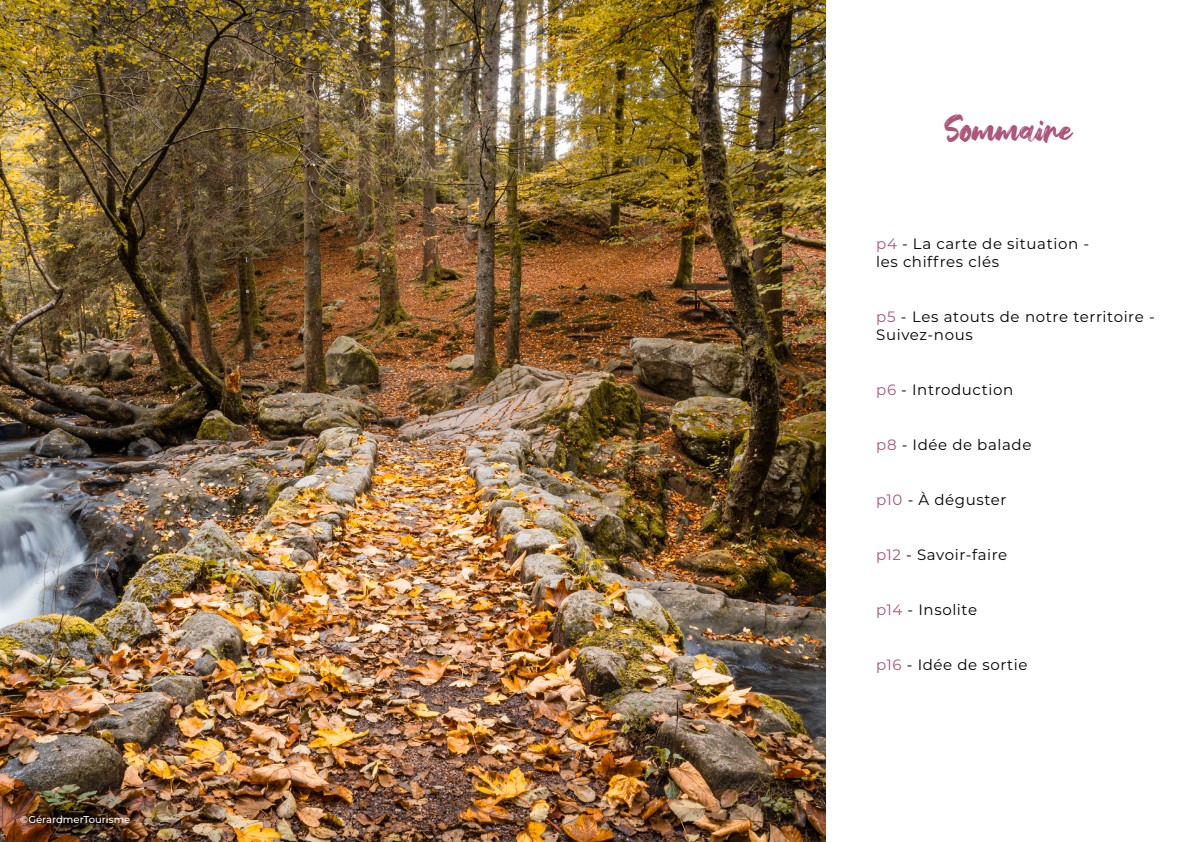
<style>
.page{position:relative;width:1191px;height:842px;background:#fff}
.page>*{position:absolute;margin:0;border:0;box-sizing:border-box;transform-origin:0 0}
.t1{font:35px "Hey October";color:#ad557a}
.t2{font:15px/18px "Montserrat";letter-spacing:.04em;color:#000}
.t3{font:500 10px "Montserrat";color:#fff}
.s1{color:#ad557a}
</style>
<div class="page">
<img style="left:0;top:0;width:825px;height:842px">
<p class="t3" style="left:20px;top:813px;width:112px">©GérardmerTourisme</p>
<h1 class="t1" style="left:944px;top:109px;width:129px">Sommaire</h1>
<p class="t2" style="left:876px;top:234px;width:214px"><span class="s1">p4</span> - La carte de situation - les chiffres clés</p>
<p class="t2" style="left:876px;top:307px;width:280px"><span class="s1">p5</span> - Les atouts de notre territoire -<br>Suivez-nous</p>
<p class="t2" style="left:876px;top:380px;width:138px"><span class="s1">p6</span> - Introduction</p>
<p class="t2" style="left:876px;top:435px;width:157px"><span class="s1">p8</span> - Idée de balade</p>
<p class="t2" style="left:876px;top:490px;width:132px"><span class="s1">p10</span> - À déguster</p>
<p class="t2" style="left:876px;top:545px;width:133px"><span class="s1">p12</span> - Savoir-faire</p>
<p class="t2" style="left:876px;top:600px;width:102px"><span class="s1">p14</span> - Insolite</p>
<p class="t2" style="left:876px;top:655px;width:153px"><span class="s1">p16</span> - Idée de sortie</p>
</div>
